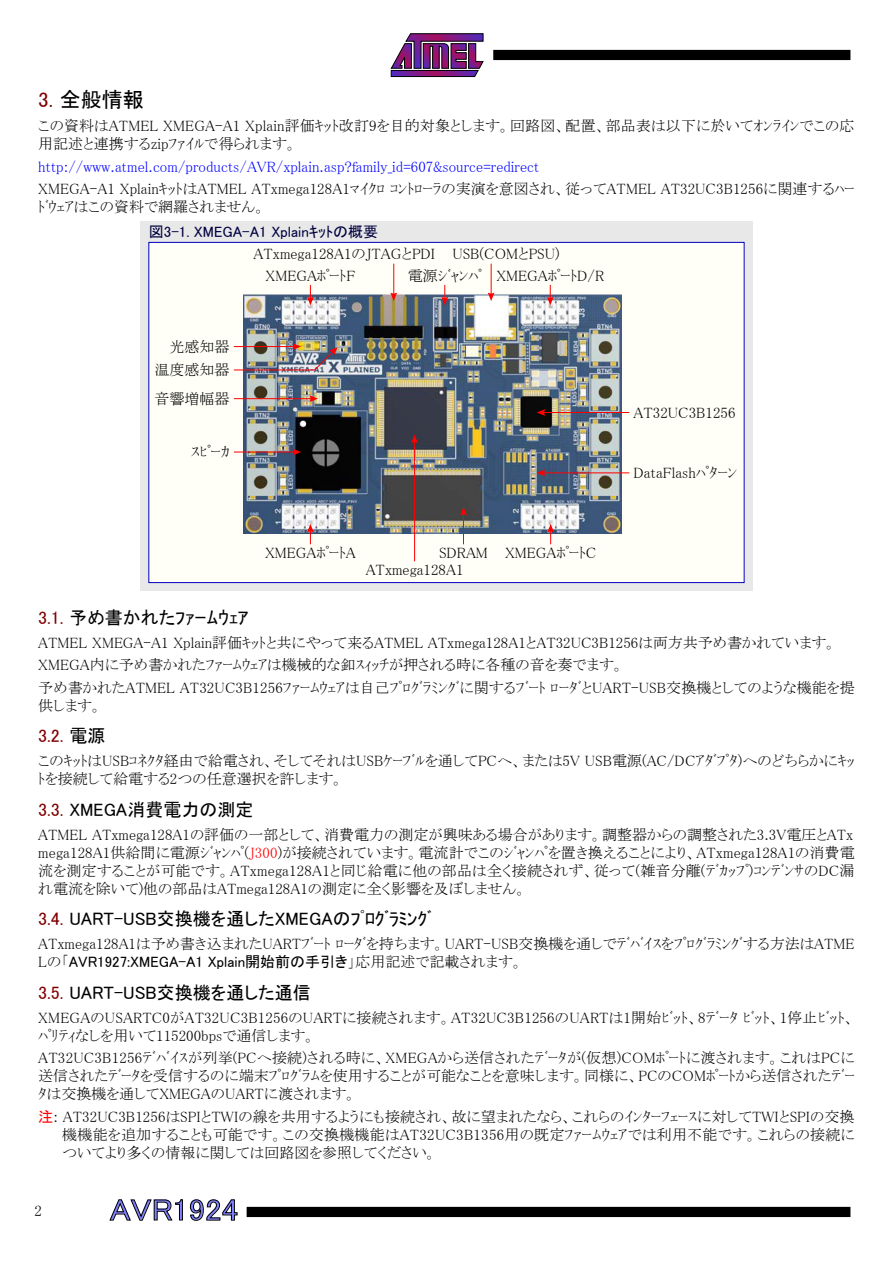
<style>
.page{position:relative;width:893px;height:1263px;background:#fff}
.page>*{position:absolute;margin:0;border:0;box-sizing:border-box;transform-origin:0 0}
.t1{font:30px "MS P Gothic";color:#8080ff;scale:1.1 1}
.t2{font:21px "MS P Gothic";color:#000}
.t3{font:18px "MS P Gothic";color:#000}
.t4{font:18px "MS P Gothic";color:#800000}
.t5{font:15px/18px "MS P Mincho";color:#000}
.t6{font:15px "MS P Mincho";color:#00f}
.t7{font:15px "MS P Gothic";color:#000}
.t8{font:15px "MS P Gothic";color:#000040}
.s1{color:#800000}
.s2{color:#000}
.s3{color:#f00}
.s4{font-family:"MS P Mincho"}
.s5{font-family:"MS P Gothic";color:#f00}
</style>
<div class="page">
<svg style="left:390px;top:33px;width:94px;height:44px"></svg>
<div style="left:493px;top:50px;width:357px;height:10px;background:#000"></div>
<div style="left:247px;top:1207px;width:603px;height:10px;background:#000"></div>
<svg style="left:109px;top:1199px;width:74px;height:22px"></svg>
<svg style="left:190px;top:1199px;width:48px;height:22px"></svg>
<div style="left:140px;top:221px;width:613px;height:370px;background:#e8e8e8"></div>
<div style="left:149px;top:242px;width:595px;height:341px;background:#fffff7"></div>
<img style="left:243px;top:294px;width:378px;height:240px">
<svg style="left:307px;top:285px;width:7px;height:20px"></svg>
<svg style="left:441px;top:285px;width:7px;height:20px"></svg>
<svg style="left:547px;top:285px;width:7px;height:20px"></svg>
<hr style="left:393px;top:264px;width:1px;height:34px;background:#f00">
<svg style="left:390px;top:293px;width:7px;height:8px"></svg>
<hr style="left:491px;top:264px;width:1px;height:34px;background:#f00">
<svg style="left:488px;top:293px;width:7px;height:8px"></svg>
<img style="left:233px;top:343px;width:105px;height:28px">
<hr style="left:234px;top:398px;width:81px;height:1px;background:#f00">
<svg style="left:310px;top:395px;width:8px;height:7px"></svg>
<hr style="left:234px;top:452px;width:64px;height:1px;background:#f00">
<svg style="left:293px;top:449px;width:8px;height:6px"></svg>
<svg style="left:307px;top:524px;width:7px;height:20px"></svg>
<hr style="left:414px;top:438px;width:1px;height:123px;background:#f00">
<svg style="left:411px;top:435px;width:7px;height:8px"></svg>
<hr style="left:463px;top:510px;width:1px;height:34px;background:#f00">
<svg style="left:460px;top:507px;width:7px;height:8px"></svg>
<svg style="left:547px;top:524px;width:7px;height:20px"></svg>
<hr style="left:540px;top:412px;width:89px;height:1px;background:#f00">
<svg style="left:537px;top:409px;width:8px;height:7px"></svg>
<hr style="left:540px;top:472px;width:89px;height:1px;background:#f00">
<svg style="left:537px;top:469px;width:8px;height:7px"></svg>
<h2 class="t2" style="left:38px;top:89px;width:107px"><span class="s1">3.</span> 全般情報</h2>
<p class="t5" style="left:38px;top:117px;width:818px">この資料はATMEL XMEGA-A1 Xplain評価ｷｯﾄ改訂9を目的対象とします。回路図、配置、部品表は以下に於いてｵﾝﾗｲﾝでこの応用記述と連携するzipﾌｧｲﾙで得られます。</p>
<p class="t6" style="left:38px;top:159px;width:503px">http://www.atmel.com/products/AVR/xplain.asp?family_id=607&amp;source=redirect</p>
<p class="t5" style="left:38px;top:180px;width:818px">XMEGA-A1 XplainｷｯﾄはATMEL ATxmega128A1ﾏｲｸﾛ ｺﾝﾄﾛｰﾗの実演を意図され、従ってATMEL AT32UC3B1256に関連するﾊｰﾄﾞｳｪｱはこの資料で網羅されません。</p>
<p class="t8" style="left:149px;top:224px;width:231px">図3-1. XMEGA-A1 Xplainｷｯﾄの概要</p>
<p class="t5" style="left:170px;top:338px;width:61px">光感知器</p>
<p class="t5" style="left:155px;top:356px;width:76px;line-height:28.7px">温度感知器音響増幅器</p>
<p class="t5" style="left:191px;top:443px;width:40px">ｽﾋﾟｰｶ</p>
<p class="t5" style="left:496px;top:243px;width:109px;line-height:21.3px;text-indent:-44px">USB(COMとPSU)<br>XMEGAﾎﾟｰﾄD/R</p>
<p class="t5" style="left:408px;top:243px;width:75px;line-height:21.3px;text-indent:-154px">ATxmega128A1のJTAGとPDI<br>電源ｼﾞｬﾝﾊﾟ</p>
<p class="t5" style="left:266px;top:266px;width:91px">XMEGAﾎﾟｰﾄF</p>
<p class="t5" style="left:265px;top:544px;width:92px">XMEGAﾎﾟｰﾄA</p>
<p class="t5" style="left:439px;top:544px;width:159px">SDRAM XMEGAﾎﾟｰﾄC</p>
<p class="t5" style="left:366px;top:561px;width:99px">ATxmega128A1</p>
<p class="t5" style="left:634px;top:403px;width:103px">AT32UC3B1256</p>
<p class="t5" style="left:634px;top:464px;width:105px">DataFlashﾊﾟﾀｰﾝ</p>
<p class="t3" style="left:38px;top:608px;width:212px"><span class="s1">3.1.</span> 予め書かれたﾌｧｰﾑｳｪｱ</p>
<p class="t5" style="left:38px;top:631px;width:818px;line-height:22.5px">ATMEL XMEGA-A1 Xplain評価ｷｯﾄと共にやって来るATMEL ATxmega128A1とAT32UC3B1256は両方共予め書かれています。<br>XMEGA内に予め書かれたﾌｧｰﾑｳｪｱは機械的な釦ｽｨｯﾁが押される時に各種の音を奏でます。<br>予め書かれたATMEL AT32UC3B1256ﾌｧｰﾑｳｪｱは自己ﾌﾟﾛｸﾞﾗﾐﾝｸﾞに関するﾌﾞｰﾄ ﾛｰﾀﾞとUART-USB交換機としてのような機能を提</p>
<p class="t5" style="left:38px;top:696px;width:65px">供します。</p>
<p class="t4" style="left:38px;top:727px;width:69px">3.2. <span class="s2">電源</span></p>
<p class="t5" style="left:38px;top:752px;width:818px">このｷｯﾄはUSBｺﾈｸﾀ経由で給電され、そしてそれはUSBｹｰﾌﾞﾙを通してPCへ、または5V USB電源(AC/DCｱﾀﾞﾌﾟﾀ)へのどちらかにｷｯﾄを接続して給電する2つの任意選択を許します。</p>
<p class="t3" style="left:38px;top:800px;width:217px"><span class="s1">3.3.</span> XMEGA消費電力の測定</p>
<p class="t5" style="left:38px;top:825px;width:818px;text-align:justify">ATMEL ATxmega128A1の評価の一部として、消費電力の測定が興味ある場合があります。調整器からの調整された3.3V電圧とATx mega128A1供給間に電源ｼﾞｬﾝﾊﾟ(<span class="s3">J300</span>)が接続されています。電流計でこのｼﾞｬﾝﾊﾟを置き換えることにより、ATxmega128A1の消費電流を測定することが可能です。ATxmega128A1と同じ給電に他の部品は全く接続されず、従って(雑音分離(ﾃﾞｶｯﾌﾟ)ｺﾝﾃﾞﾝｻのDC漏れ電流を除いて)他の部品はATmega128A1の測定に全く影響を及ぼしません。</p>
<p class="t3" style="left:38px;top:910px;width:395px"><span class="s1">3.4.</span> UART-USB交換機を通したXMEGAのﾌﾟﾛｸﾞﾗﾐﾝｸﾞ</p>
<p class="t5" style="left:38px;top:935px;width:818px">ATxmega128A1は予め書き込まれたUARTﾌﾞｰﾄ ﾛｰﾀﾞを持ちます。UART-USB交換機を通しでﾃﾞﾊﾞｲｽをﾌﾟﾛｸﾞﾗﾐﾝｸﾞする方法はATME</p>
<p class="t7" style="left:38px;top:954px;width:486px"><span class="s4">Lの「</span>AVR1927:XMEGA-A1 Xplain開始前の手引き<span class="s4">」応用記述で記載されます。</span></p>
<p class="t3" style="left:38px;top:983px;width:274px"><span class="s1">3.5.</span> UART-USB交換機を通した通信</p>
<p class="t5" style="left:38px;top:1008px;width:818px">XMEGAのUSARTC0がAT32UC3B1256のUARTに接続されます。AT32UC3B1256のUARTは1開始ﾋﾞｯﾄ、8ﾃﾞｰﾀ ﾋﾞｯﾄ、1停止ﾋﾞｯﾄ、ﾊﾟﾘﾃｨなしを用いて115200bpsで通信します。</p>
<p class="t5" style="left:38px;top:1049px;width:818px;text-align:justify">AT32UC3B1256ﾃﾞﾊﾞｲｽが列挙(PCへ接続)される時に、XMEGAから送信されたﾃﾞｰﾀが(仮想)COMﾎﾟｰﾄに渡されます。これはPCに送信されたﾃﾞｰﾀを受信するのに端末ﾌﾟﾛｸﾞﾗﾑを使用することが可能なことを意味します。同様に、PCのCOMﾎﾟｰﾄから送信されたﾃﾞｰﾀは交換機を通してXMEGAのUARTに渡されます。</p>
<p class="t5" style="left:62px;top:1107px;width:794px;text-align:justify;text-indent:-24px"><span class="s5">注</span>: AT32UC3B1256はSPIとTWIの線を共用するようにも接続され、故に望まれたなら、これらのｲﾝﾀｰﾌｪｰｽに対してTWIとSPIの交換機機能を追加することも可能です。この交換機機能はAT32UC3B1356用の既定ﾌｧｰﾑｳｪｱでは利用不能です。これらの接続についてより多くの情報に関しては回路図を参照してください。</p>
<p class="t5" style="left:35px;top:1202px;width:9px">2</p>
<h1 class="t1" style="left:110px;top:1195px;width:118px">AVR1924</h1>
</div>
